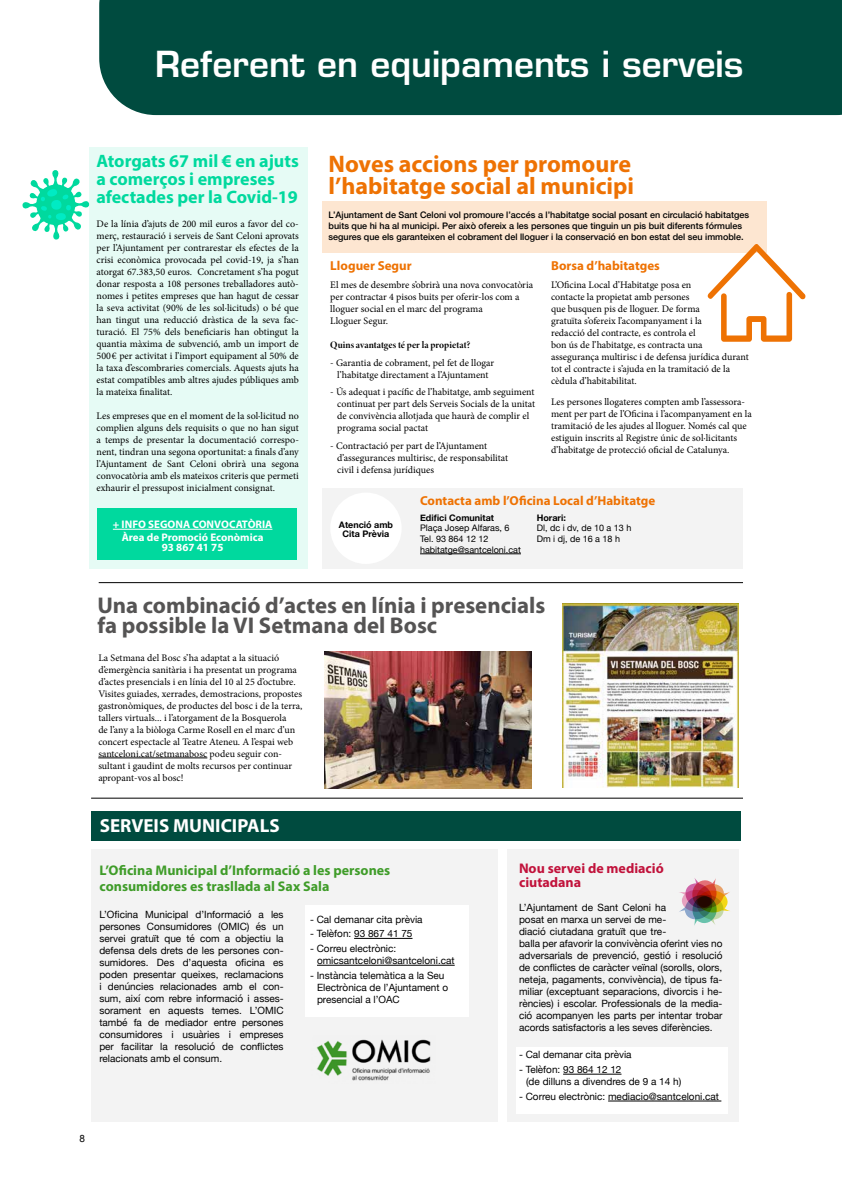
<style>
.page{position:relative;width:842px;height:1191px;background:#fff}
.page>*{position:absolute;margin:0;border:0;box-sizing:border-box;transform-origin:0 0}
.t1{font:600 35px "Eurostile";color:#fff}
.t2{font:700 24px/22px "Myriad Pro";color:#ee7203}
.t3{font:700 22.8px/19.9px "Myriad Pro";color:#555454}
.t4{font:700 19px "Myriad Pro";color:#fff}
.t5{font:700 18px/18px "Myriad Pro";color:#00d99e}
.t6{font:700 14px/16px "Myriad Pro";color:#3f9c29}
.t7{font:700 14px/14px "Myriad Pro";color:#c1123b}
.t8{font:700 13px "Myriad Pro";color:#ee7203}
.t9{font:700 11px/12.8px "Myriad Pro";color:#fff;text-align:center}
.t10{font:10px/12px "Minion Pro";color:#000}
.t11{font:10px/12px "Helvetica Neue";color:#000}
.t12{font:10px "Minion Variable Concept";letter-spacing:-.015em;color:#000}
.t13{font:10px "Arial";color:#000}
.t14{font:500 9px/10.8px "Helvetica Neue";color:#000}
.t15{font:9px/10.8px "Helvetica Neue";color:#000}
.t16{font:700 9px/9px "Helvetica Neue";color:#000;text-align:center}
</style>
<div class="page">
<div style="left:507px;top:848px;width:231px;height:273px;background:#f3f3f3"></div>
<div style="left:91px;top:848px;width:406px;height:273px;background:#f3f3f3"></div>
<div style="left:305px;top:905px;width:164px;height:112px;background:#fff"></div>
<div style="left:516px;top:1047px;width:212px;height:67px;background:#fff"></div>
<div style="left:323px;top:488px;width:420px;height:80px;background:#f3f3f3"></div>
<div style="left:89px;top:147px;width:218px;height:421px;background:#e6fbf5"></div>
<div style="left:323px;top:202px;width:444px;height:51px;background:#fde6d1"></div>
<hr style="left:99px;top:582px;width:644px;height:1px;background:#000">
<hr style="left:91px;top:798px;width:652px;height:1px;background:#000">
<svg style="left:708px;top:244px;width:98px;height:98px"></svg>
<svg style="left:22px;top:170px;width:67px;height:70px"></svg>
<div style="left:92px;top:811px;width:649px;height:29px;background:#004b3f"></div>
<hr style="left:563px;top:1074px;width:58px;height:1px;background:#000">
<hr style="left:608px;top:1100px;width:113px;height:1px;background:#000">
<img style="left:316px;top:1039px;width:115px;height:42px">
<svg style="left:679px;top:878px;width:51px;height:48px"></svg>
<hr style="left:354px;top:938px;width:58px;height:1px;background:#000">
<hr style="left:317px;top:965px;width:138px;height:1px;background:#000">
<div style="left:97px;top:509px;width:200px;height:51px;background:#00d99e"></div>
<hr style="left:113px;top:529px;width:159px;height:1px;background:#fff">
<img style="left:324px;top:651px;width:207px;height:137px">
<hr style="left:420px;top:553px;width:101px;height:1px;background:#000">
<div style="left:330px;top:492px;width:72px;height:72px;background:#fff;border-radius:50%"></div>
<div style="left:99px;top:0;width:743px;height:115px;background:#004b3f"></div>
<hr style="left:98px;top:757px;width:109px;height:1px;background:#000">
<img style="left:562px;top:603px;width:176px;height:184px">
<h1 class="t1" style="left:155px;top:42px;width:590px">Referent en equipaments i serveis</h1>
<h3 class="t5" style="left:96px;top:151px;width:204px">Atorgats 67 mil € en ajuts a comerços i empreses afectades per la Covid-19</h3>
<h2 class="t2" style="left:328px;top:152px;width:307px">Noves accions per promoure l’habitatge social al municipi</h2>
<p class="t14" style="left:328px;top:209px;width:422px">L’Ajuntament de Sant Celoni vol promoure l’accés a l’habitatge social posant en circulació habitatges buits que hi ha al municipi. Per això ofereix a les persones que tinguin un pis buit diferents fórmules segures que els garanteixen el cobrament del lloguer i la conservació en bon estat del seu immoble.</p>
<p class="t10" style="left:97px;top:218px;width:204px;text-align:justify">De la línia d’ajuts de 200 mil euros a favor del co&shy;merç, restauració i serveis de Sant Celoni aprovats per l’Ajuntament per contrarestar els efectes de la crisi econòmica provocada pel covid-19, ja s’han atorgat 67.383,50 euros. Concretament s’ha pogut donar resposta a 108 persones treballadores autò&shy;nomes i petites empreses que han hagut de cessar la seva activitat (90% de les sol·licituds) o bé que han tingut una reducció dràstica de la seva fac&shy;turació. El 75% dels beneficiaris han obtingut la quantia màxima de subvenció, amb un import de 500€ per activitat i l’import equipament al 50% de la taxa d’escombraries comercials. Aquests ajuts ha estat compatibles amb altres ajudes públiques amb la mateixa finalitat.</p>
<p class="t10" style="left:97px;top:410px;width:204px;text-align:justify">Les empreses que en el moment de la sol·licitud no complien alguns dels requisits o que no han sigut a temps de presentar la documentació correspo&shy;nent, tindran una segona oportunitat: a finals d’any l’Ajuntament de Sant Celoni obrirà una segona convocatòria amb els mateixos criteris que permeti exhaurir el pressupost inicialment consignat.</p>
<h3 class="t8" style="left:330px;top:257px;width:83px">Lloguer Segur</h3>
<p class="t10" style="left:330px;top:279px;width:204px">El mes de desembre s’obrirà una nova convocatòria per contractar 4 pisos buits per oferir-los com a lloguer social en el marc del programa<br>Lloguer Segur.</p>
<p class="t12" style="left:330px;top:338px;width:142px">Quins avantatges té per la propietat?</p>
<p class="t10" style="left:330px;top:356px;width:165px;text-align:center">- Garantia de cobrament, pel fet de llogar l’habitatge directament a l’Ajuntament</p>
<p class="t10" style="left:337px;top:386px;width:199px;text-indent:-7px">- Ús adequat i pacífic de l’habitatge, amb seguiment continuat per part dels Serveis Socials de la unitat de convivència allotjada que haurà de complir el programa social pactat</p>
<p class="t10" style="left:337px;top:440px;width:172px;text-indent:-7px">- Contractació per part de l’Ajuntament d’assegurances multirisc, de responsabilitat civil i defensa jurídiques</p>
<h3 class="t8" style="left:551px;top:257px;width:110px">Borsa d’habitatges</h3>
<p class="t10" style="left:551px;top:279px;width:199px">L’Oficina Local d’Habitatge posa en<br>contacte la propietat amb persones<br>que busquen pis de lloguer. De forma<br>gratuïta s’ofereix l’acompanyament i la<br>redacció del contracte, es controla el<br>bon ús de l’habitatge, es contracta una assegurança multirisc i de defensa jurídica durant tot el contracte i s’ajuda en la tramitació de la cèdula d’habitabilitat.</p>
<p class="t10" style="left:551px;top:395px;width:202px">Les persones llogateres compten amb l’assessora&shy;ment per part de l’Oficina i l’acompanyament en la tramitació de les ajudes al lloguer. Només cal que estiguin inscrits al Registre únic de sol·licitants d’habitatge de protecció oficial de Catalunya.</p>
<p class="t9" style="left:113px;top:517px;width:161px">+ INFO SEGONA CONVOCATÒRIA<br>Àrea de Promoció Econòmica</p>
<p class="t9" style="left:162px;top:540px;width:63px">93 867 41 75</p>
<p class="t16" style="left:339px;top:520px;width:56px">Atenció amb<br>Cita Prèvia</p>
<h3 class="t8" style="left:420px;top:492px;width:237px">Contacta amb l’Oficina Local d’Habitatge</h3>
<p class="t16" style="left:537px;top:513px;width:31px">Horari:</p>
<p class="t15" style="left:537px;top:523px;width:96px">Dl, dc i dv, de 10 a 13 h<br>Dm i dj, de 16 a 18 h</p>
<p class="t16" style="left:420px;top:513px;width:75px">Edifici Comunitat</p>
<p class="t15" style="left:420px;top:523px;width:102px">Plaça Josep Alfaras, 6<br>Tel. 93 864 12 12 habitatge@santceloni.cat</p>
<h3 class="t3" style="left:97px;top:594px;width:450px">Una combinació d’actes en línia i presencials fa possible la VI Setmana del Bosc</h3>
<p class="t10" style="left:98px;top:651px;width:206px">La Setmana del Bosc s’ha adaptat a la situació d’emergència sanitària i ha presentat un programa d’actes presencials i en línia del 10 al 25 d’octubre.<br>Visites guiades, xerrades, demostracions, propostes gastronòmiques, de productes del bosc i de la terra, tallers virtuals... i l’atorgament de la Bosquerola<br>de l’any a la biòloga Carme Rosell en el marc d’un concert espectacle al Teatre Ateneu. A l’espai web santceloni.cat/setmanabosc podeu seguir con&shy;sultant i gaudint de molts recursos per continuar apropant-vos al bosc!</p>
<h3 class="t4" style="left:100px;top:813px;width:181px">SERVEIS MUNICIPALS</h3>
<h3 class="t6" style="left:100px;top:862px;width:292px">L’Oficina Municipal d’Informació a les persones consumidores es trasllada al Sax Sala</h3>
<p class="t11" style="left:310px;top:913px;width:114px">- Cal demanar cita prèvia</p>
<p class="t11" style="left:310px;top:928px;width:104px">- Telèfon: 93 867 41 75</p>
<p class="t11" style="left:317px;top:943px;width:139px;text-indent:-7px">- Correu electrònic: omicsantceloni@santceloni.cat</p>
<p class="t11" style="left:317px;top:970px;width:133px;text-indent:-7px">- Instància telemàtica a la Seu<br>Electrònica de l’Ajuntament o presencial a l’OAC</p>
<p class="t11" style="left:99px;top:909px;width:186px;text-align:justify">L’Oficina Municipal d’Informació a les persones Consumidores (OMIC) és un servei gratuït que té com a objectiu la defensa dels drets de les persones con&shy;sumidores. Des d’aquesta oficina es poden presentar queixes, reclamacions i denúncies relacionades amb el con&shy;sum, així com rebre informació i asses&shy;sorament en aquests temes. L’OMIC també fa de mediador entre persones consumidores i usuàries i empreses per facilitar la resolució de conflictes relacionats amb el consum.</p>
<p class="t13" style="left:79px;top:1131px;width:7px">8</p>
<h3 class="t7" style="left:519px;top:861px;width:146px">Nou servei de mediació ciutadana</h3>
<p class="t11" style="left:519px;top:902px;width:205px">L’Ajuntament de Sant Celoni ha<br>posat en marxa un servei de me-<br>diació ciutadana gratuït que tre-<br>balla per afavorir la convivència oferint vies no adversarials de prevenció, gestió i resolució de conflictes de caràcter veïnal (sorolls, olors, neteja, pagaments, convivència), de tipus fa&shy;miliar (exceptuant separacions, divorcis i he&shy;rències) i escolar. Professionals de la media&shy;ció acompanyen les parts per intentar trobar acords satisfactoris a les seves diferències.</p>
<p class="t11" style="left:519px;top:1049px;width:114px">- Cal demanar cita prèvia</p>
<p class="t11" style="left:526px;top:1064px;width:157px;text-indent:-7px">- Telèfon: 93 864 12 12<br>(de dilluns a divendres de 9 a 14 h)</p>
<p class="t11" style="left:519px;top:1091px;width:202px">- Correu electrònic: mediacio@santceloni.cat</p>
</div>
